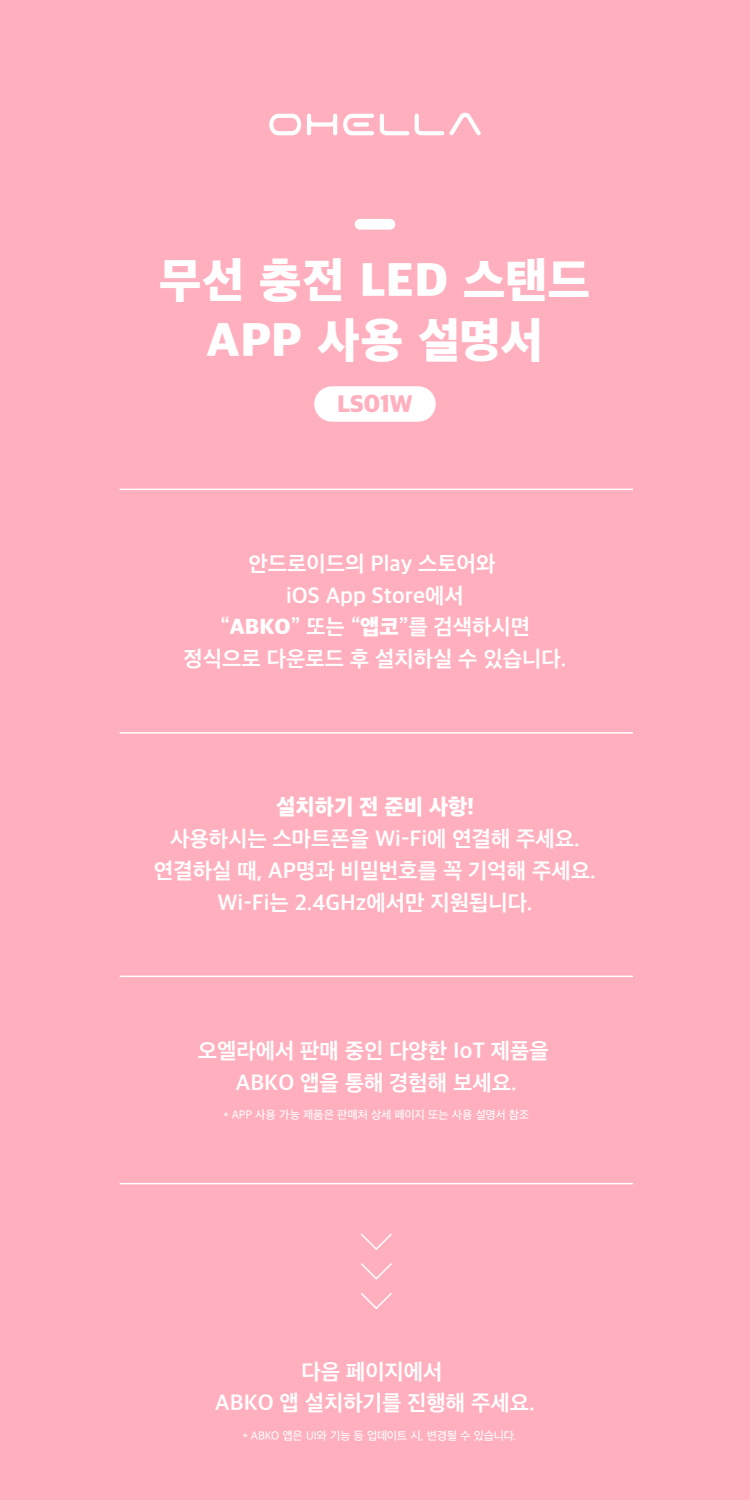
<style>
.page{position:relative;width:750px;height:1500px;background:#ffafbd}
.page>*{position:absolute;margin:0;border:0;box-sizing:border-box;transform-origin:0 0}
.t1{font:45.75px/59.2px "SD Gothic Neoa i Hv";letter-spacing:.005em;color:#fff;text-align:center}
.t2{font:23.25px "SD Gothic Neoa i Hv";letter-spacing:-.01em;color:#ffafbd}
.t3{font:21px/31.8px "SD Gothic Neoa g Bd";color:#fff;text-align:center}
.t4{font:21px "SD Gothic Neoa i Hv";color:#fff}
.t5{font:11.25px "SD Gothic Neoa e Md";letter-spacing:-.025em;color:#fff}
.s1{font-family:"SD Gothic Neoa i Hv"}
</style>
<div class="page">
<div style="left:314px;top:386px;width:122px;height:36px;background:#fff;border-radius:18px"></div>
<svg style="left:355px;top:219px;width:40px;height:11px"></svg>
<svg style="left:269px;top:114px;width:32px;height:21px"></svg>
<svg style="left:380px;top:114px;width:29px;height:21px"></svg>
<svg style="left:415px;top:114px;width:29px;height:21px"></svg>
<svg style="left:450px;top:113px;width:31px;height:22px"></svg>
<svg style="left:307px;top:114px;width:30px;height:21px"></svg>
<svg style="left:343px;top:114px;width:31px;height:21px"></svg>
<hr style="left:120px;top:976px;width:513px;height:1px;background:#fff">
<hr style="left:120px;top:1183px;width:513px;height:1px;background:#fff">
<hr style="left:120px;top:732px;width:513px;height:2px;background:#fff">
<hr style="left:120px;top:489px;width:513px;height:1px;background:#fff">
<svg style="left:360px;top:1293px;width:32px;height:17px"></svg>
<svg style="left:361px;top:1263px;width:31px;height:17px"></svg>
<svg style="left:360px;top:1233px;width:32px;height:17px"></svg>
<h1 class="t1" style="left:159px;top:251px;width:432px">무선 충전 LED 스탠드<br>APP 사용 설명서</h1>
<p class="t2" style="left:337px;top:393px;width:77px">LS01W</p>
<p class="t3" style="left:184px;top:548px;width:384px">안드로이드의 Play 스토어와<br>iOS App Store에서<br>“<span class="s1">ABKO</span>” 또는 “<span class="s1">앱코</span>”를 검색하시면 정식으로 다운로드 후 설치하실 수 있습니다.</p>
<p class="t4" style="left:276px;top:796px;width:199px">설치하기 전 준비 사항!</p>
<p class="t3" style="left:154px;top:823px;width:443px">사용하시는 스마트폰을 Wi-Fi에 연결해 주세요. 연결하실 때, AP명과 비밀번호를 꼭 기억해 주세요.<br>Wi-Fi는 2.4GHz에서만 지원됩니다.</p>
<p class="t3" style="left:198px;top:1035px;width:353px">오엘라에서 판매 중인 다양한 IoT 제품을<br>ABKO 앱을 통해 경험해 보세요.</p>
<p class="t5" style="left:224px;top:1109px;width:307px">* APP 사용 가능 제품은 판매처 상세 페이지 또는 사용 설명서 참조</p>
<p class="t3" style="left:215px;top:1355px;width:321px">다음 페이지에서<br>ABKO 앱 설치하기를 진행해 주세요.</p>
<p class="t5" style="left:243px;top:1430px;width:275px">* ABKO 앱은 UI와 기능 등 업데이트 시, 변경될 수 있습니다.</p>
</div>
